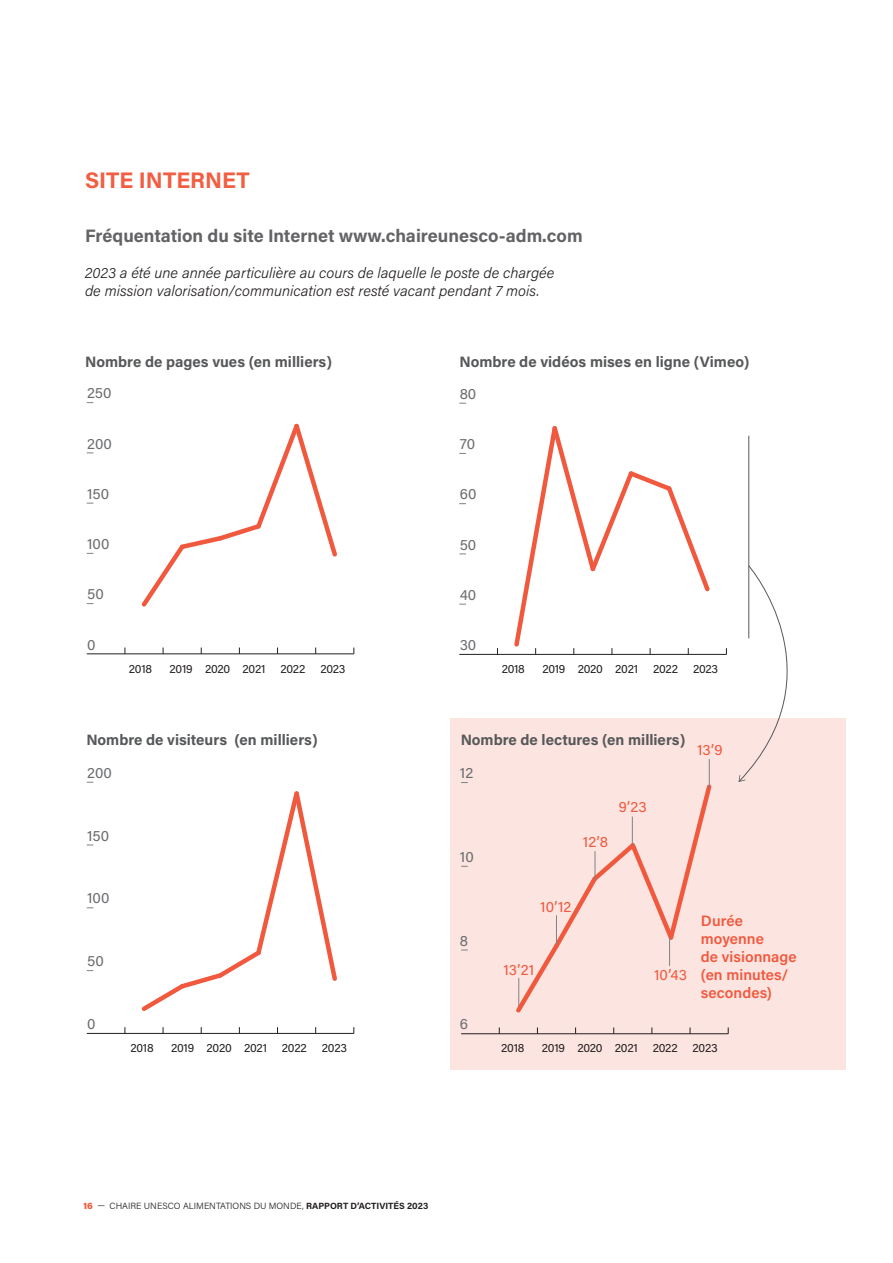
<style>
.page{position:relative;width:893px;height:1263px;background:#fff}
.page>*{position:absolute;margin:0;border:0;box-sizing:border-box;transform-origin:0 0}
.T2{font:700 22.5px "Acumin Pro";color:#f15e42}
.T3-bdc{font:700 18px "Acumin Pro";color:#636366}
.TEXTE{font:italic 300 15px/18px "Acumin Pro";color:#231f20}
.t1{font:700 15px "Acumin Pro";color:#57585a}
.t2{font:15px "Acumin Pro";letter-spacing:.005em;color:#6c6d70}
.t3{font:600 15px/18px "Acumin Pro";letter-spacing:.005em;color:#f0593e}
.t4{font:15px "Acumin Pro";letter-spacing:.01em;color:#f0593e}
.t5{font:12px "Acumin Pro";letter-spacing:-.02em;color:#231f20}
.t6{font:300 9px "Acumin Pro";letter-spacing:.005em;color:#231f20}
.s1{font-weight:900;color:#f15e42}
.s2{font-weight:700}
</style>
<div class="page">
<div style="left:450px;top:718px;width:395px;height:351px;background:#fce4e0"></div>
<hr style="left:87px;top:654px;width:267px;height:1px;background:#231f20">
<svg style="left:141px;top:423px;width:196px;height:184px"></svg>
<hr style="left:87px;top:1033px;width:267px;height:1px;background:#231f20">
<svg style="left:141px;top:791px;width:196px;height:220px"></svg>
<hr style="left:459px;top:654px;width:267px;height:1px;background:#231f20">
<svg style="left:511px;top:426px;width:202px;height:228px"></svg>
<hr style="left:461px;top:1033px;width:267px;height:1px;background:#231f20">
<svg style="left:738px;top:565px;width:50px;height:217px"></svg>
<hr style="left:748px;top:436px;width:1px;height:202px;background:#57585a">
<svg style="left:516px;top:759px;width:196px;height:254px"></svg>
<p class="T2" style="left:85px;top:164px;width:166px">SITE INTERNET</p>
<p class="T3-bdc" style="left:85px;top:223px;width:499px">Fréquentation du site Internet www.chaireunesco-adm.com</p>
<p class="TEXTE" style="left:85px;top:263px;width:471px">2023 a été une année particulière au cours de laquelle le poste de chargée de mission valorisation/communication est resté vacant pendant 7 mois.</p>
<p class="t1" style="left:85px;top:351px;width:248px">Nombre de pages vues (en milliers)</p>
<p class="t1" style="left:459px;top:351px;width:292px">Nombre de vidéos mises en ligne (Vimeo)</p>
<p class="t2" style="left:87px;top:383px;width:26px">250</p>
<p class="t2" style="left:460px;top:383px;width:18px">80</p>
<p class="t2" style="left:87px;top:433px;width:26px">200</p>
<p class="t2" style="left:460px;top:433px;width:17px">70</p>
<p class="t2" style="left:87px;top:483px;width:24px">150</p>
<p class="t2" style="left:460px;top:484px;width:18px">60</p>
<p class="t2" style="left:87px;top:533px;width:24px">100</p>
<p class="t2" style="left:460px;top:534px;width:18px">50</p>
<p class="t2" style="left:87px;top:584px;width:18px">50</p>
<p class="t2" style="left:460px;top:584px;width:18px">40</p>
<p class="t2" style="left:87px;top:634px;width:10px">0</p>
<p class="t2" style="left:460px;top:634px;width:18px">30</p>
<p class="t5" style="left:129px;top:660px;width:25px">2018</p>
<p class="t5" style="left:170px;top:660px;width:177px">2019 2020 2021 2022 2023</p>
<p class="t5" style="left:502px;top:661px;width:25px">2018</p>
<p class="t5" style="left:542px;top:661px;width:177px">2019 2020 2021 2022 2023</p>
<p class="t1" style="left:86px;top:729px;width:233px">Nombre de visiteurs (en milliers)</p>
<p class="t1" style="left:461px;top:729px;width:226px">Nombre de lectures (en milliers)</p>
<p class="t4" style="left:697px;top:739px;width:27px">13’9</p>
<p class="t2" style="left:87px;top:762px;width:26px">200</p>
<p class="t2" style="left:460px;top:762px;width:15px">12</p>
<p class="t4" style="left:619px;top:796px;width:30px">9’23</p>
<p class="t2" style="left:87px;top:825px;width:24px">150</p>
<p class="t4" style="left:583px;top:831px;width:27px">12’8</p>
<p class="t2" style="left:460px;top:846px;width:15px">10</p>
<p class="t2" style="left:87px;top:888px;width:24px">100</p>
<p class="t4" style="left:540px;top:896px;width:33px">10’12</p>
<p class="t2" style="left:87px;top:951px;width:18px">50</p>
<p class="t2" style="left:460px;top:930px;width:10px">8</p>
<p class="t4" style="left:503px;top:959px;width:32px">13’21</p>
<p class="t4" style="left:654px;top:964px;width:35px">10’43</p>
<p class="t3" style="left:701px;top:911px;width:97px">Durée moyenne<br>de visionnage (en minutes/ secondes)</p>
<p class="t2" style="left:87px;top:1013px;width:10px">0</p>
<p class="t2" style="left:460px;top:1014px;width:10px">6</p>
<p class="t5" style="left:131px;top:1039px;width:25px">2018</p>
<p class="t5" style="left:171px;top:1039px;width:177px">2019 2020 2021 2022 2023</p>
<p class="t5" style="left:501px;top:1039px;width:25px">2018</p>
<p class="t5" style="left:542px;top:1039px;width:177px">2019 2020 2021 2022 2023</p>
<p class="t6" style="left:83px;top:1199px;width:347px"><span class="s1">16</span> — CHAIRE UNESCO ALIMENTATIONS DU MONDE, <span class="s2">RAPPORT D’ACTIVITÉS 2023</span></p>
</div>
